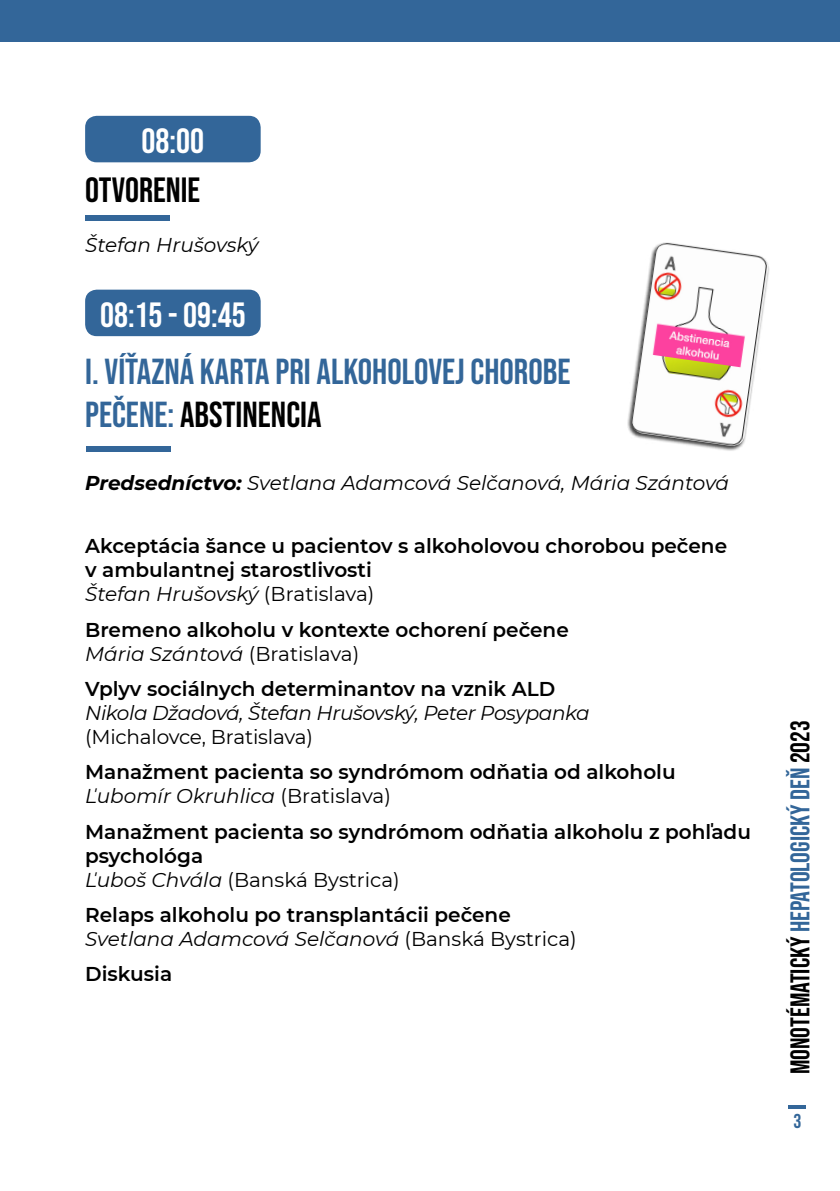
<style>
.page{position:relative;width:840px;height:1191px;background:#fff}
.page>*{position:absolute;margin:0;border:0;box-sizing:border-box;transform-origin:0 0}
.t1{font:36px/43.2px "Bebas Neue";color:#369}
.t2{font:35px "Bebas Neue";color:#fff}
.t3{font:35px "Bebas Neue";color:#000}
.t4{font:26.8px "Bebas Neue";color:#000}
.t5{font:600 20px/24px "Montserrat";color:#000}
.t6{font:italic 20px "Montserrat";letter-spacing:-.015em;color:#000}
.t7{font:20px "Montserrat";letter-spacing:-.01em;color:#000}
.t8{font:20px "Bebas Neue";color:#369}
.s1{color:#000}
.s2{font-weight:700}
.s3{font-weight:400;font-style:italic}
.s4{font-weight:400}
.s5{color:#369}
</style>
<div class="page">
<hr style="left:788px;top:1105px;width:17px;height:3px;background:#369">
<div style="left:0;top:0;width:839px;height:42px;background:#369"></div>
<div style="left:85px;top:290px;width:175px;height:46px;background:#369;border-radius:12px"></div>
<div style="left:85px;top:116px;width:175px;height:46px;background:#369;border-radius:12px"></div>
<div style="left:86px;top:446px;width:85px;height:5px;background:#369"></div>
<div style="left:85px;top:215px;width:85px;height:6px;background:#369"></div>
<div style="left:626px;top:242px;width:143px;height:210px;background:#000;opacity:.75"></div>
<img style="left:629px;top:243px;width:140px;height:204px">
<h2 class="t2" style="left:141px;top:121px;width:64px">08:00</h2>
<h2 class="t3" style="left:85px;top:170px;width:116px">OTVORENIE</h2>
<p class="t6" style="left:85px;top:232px;width:175px">Štefan Hrušovský</p>
<h2 class="t2" style="left:100px;top:295px;width:147px">08:15 - 09:45</h2>
<h1 class="t1" style="left:85px;top:349px;width:486px">I. VÍŤAZNÁ KARTA PRI ALKOHOLOVEJ CHOROBE<br>PEČENE: <span class="s1">ABSTINENCIA</span></h1>
<p class="t6" style="left:85px;top:469px;width:645px"><span class="s2">Predsedníctvo:</span> Svetlana Adamcová Selčanová, Mária Szántová</p>
<p class="t5" style="left:85px;top:533px;width:643px">Akceptácia šance u pacientov s alkoholovou chorobou pečene v ambulantnej starostlivosti<br><span class="s3">Štefan Hrušovský</span> <span class="s4">(Bratislava)</span></p>
<p class="t5" style="left:85px;top:616px;width:485px">Bremeno alkoholu v kontexte ochorení pečene<br><span class="s3">Mária Szántová</span> <span class="s4">(Bratislava)</span></p>
<p class="t5" style="left:85px;top:676px;width:471px">Vplyv sociálnych determinantov na vznik ALD</p>
<p class="t6" style="left:85px;top:699px;width:506px">Nikola Džadová, Štefan Hrušovský, Peter Posypanka</p>
<p class="t7" style="left:85px;top:723px;width:229px">(Michalovce, Bratislava)</p>
<p class="t5" style="left:85px;top:759px;width:591px">Manažment pacienta so syndrómom odňatia od alkoholu<br><span class="s3">Ľubomír Okruhlica</span> <span class="s4">(Bratislava)</span></p>
<p class="t5" style="left:85px;top:818px;width:667px">Manažment pacienta so syndrómom odňatia alkoholu z pohľadu psychológa<br><span class="s3">Ľuboš Chvála</span> <span class="s4">(Banská Bystrica)</span></p>
<p class="t5" style="left:85px;top:902px;width:493px">Relaps alkoholu po transplantácii pečene<br><span class="s3">Svetlana Adamcová Selčanová</span> <span class="s4">(Banská Bystrica)</span></p>
<p class="t5" style="left:85px;top:961px;width:88px">Diskusia</p>
<h3 class="t4" style="left:784px;top:1074px;width:355px;rotate:-90deg">MONOTÉMATICKÝ <span class="s5">HEPATOLOGICKÝ DEŇ</span> 2023</h3>
<p class="t8" style="left:793px;top:1110px;width:9px">3</p>
</div>
